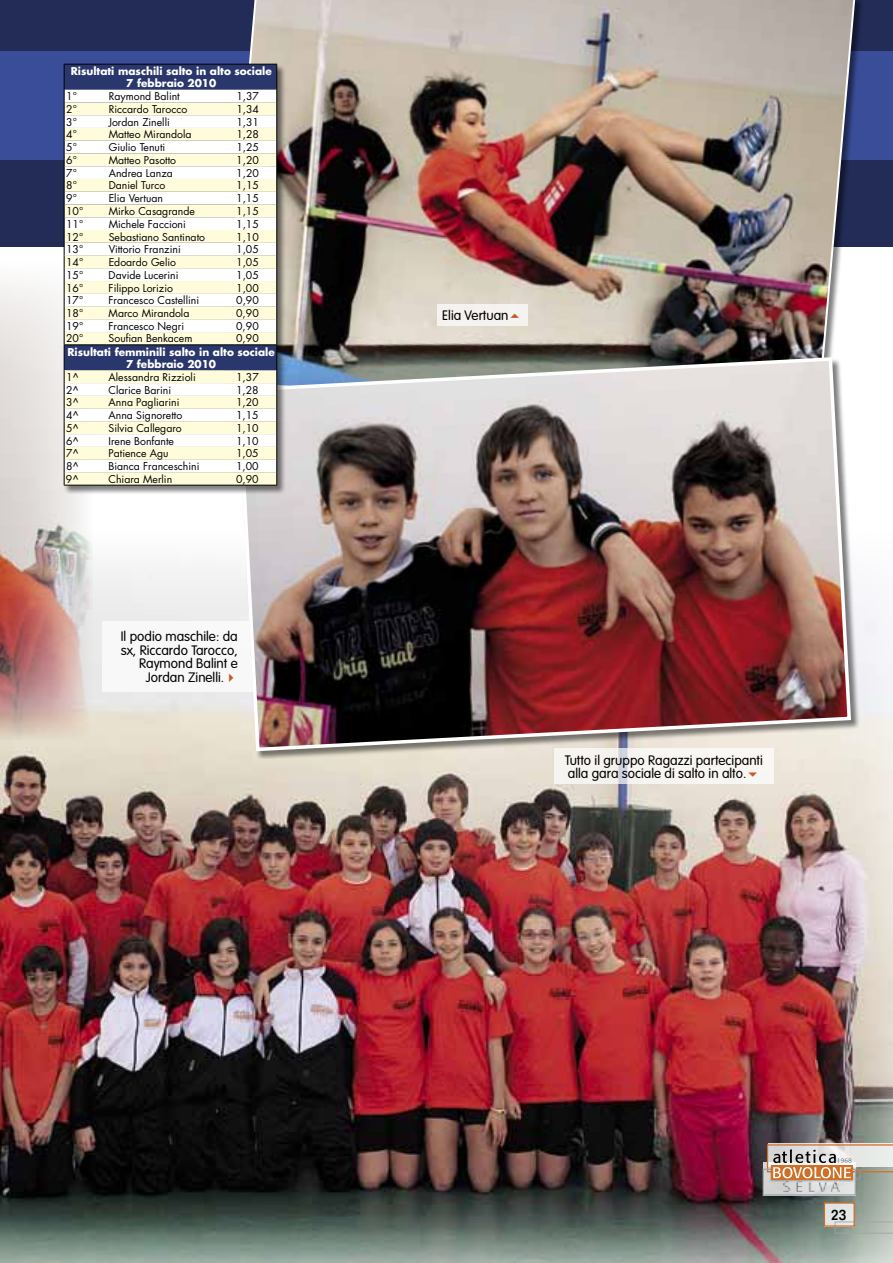
<style>
.page{position:relative;width:893px;height:1263px;background:#fff}
.page>*{position:absolute;margin:0;border:0;box-sizing:border-box;transform-origin:0 0}
.t1{font:500 15px "Folio";color:#000;scale:.9 1}
.t2{font:300 13.5px/13.5px "VAG Rounded";color:#000}
.t3{font:10.5px "Futura";color:#000}
.t4{font:700 10.5px/12px "Futura";color:#fff;text-align:center}
.s1{color:#c95727}
</style>
<div class="page">
<img style="left:0;top:565px;width:893px;height:698px">
<img style="left:0;top:284px;width:93px;height:456px">
<div style="left:102px;top:621px;width:163px;height:71px;background:#f8f8f8"></div>
<div style="left:0;top:0;width:893px;height:247px;background:#222c57"></div>
<div style="left:0;top:51px;width:893px;height:109px;background:#3a4d98"></div>
<img style="left:249px;top:0;width:607px;height:355px">
<img style="left:235px;top:355px;width:618px;height:398px">
<div style="left:63px;top:63px;width:223px;height:431px;background:#000;opacity:.5"></div>
<div style="left:65px;top:65px;width:211px;height:25px;background:#2a376c"></div>
<div style="left:65px;top:90px;width:211px;height:12px;background:#fff"></div>
<svg style="left:65px;top:102px;width:211px;height:383px;fill:#fffcdb"></svg>
<hr style="left:64px;top:485px;width:43px;height:1px;background:#000">
<hr style="left:107px;top:485px;width:127px;height:1px;background:#000">
<hr style="left:234px;top:485px;width:43px;height:1px;background:#000">
<hr style="left:64px;top:64px;width:43px;height:1px;background:#000">
<hr style="left:107px;top:64px;width:127px;height:1px;background:#000">
<hr style="left:234px;top:64px;width:43px;height:1px;background:#000">
<svg style="left:64px;top:65px;width:1px;height:420px"></svg>
<svg style="left:276px;top:65px;width:1px;height:420px"></svg>
<hr style="left:64px;top:344px;width:43px;height:1px;background:#000">
<hr style="left:107px;top:344px;width:127px;height:1px;background:#000">
<hr style="left:234px;top:344px;width:43px;height:1px;background:#000">
<div style="left:437px;top:304px;width:90px;height:21px;background:#f5f2ef"></div>
<div style="left:554px;top:748px;width:220px;height:36px;background:#f8f5f2"></div>
<svg style="left:768px;top:1143px;width:125px;height:1px"></svg>
<div style="left:763px;top:1162px;width:93px;height:33px;background:linear-gradient(to right,#cecdce,#e2e6e5)"></div>
<div style="left:824px;top:1203px;width:30px;height:23px;background:#e2e6e4"></div>
<div style="left:763px;top:1169px;width:93px;height:26px;border:1px solid #9fa4a9"></div>
<svg style="left:834px;top:1221px;width:59px;height:13px"></svg>
<div style="left:824px;top:1202px;width:31px;height:25px;border:1px solid #cf7027"></div>
<img style="left:770px;top:1178px;width:85px;height:5px">
<svg style="left:771px;top:1178px;width:81px;height:2px"></svg>
<svg style="left:767px;top:1144px;width:126px;height:34px;background:#ceb9a7"></svg>
<img style="left:784px;top:1181px;width:56px;height:10px">
<p class="t4" style="left:71px;top:65px;width:203px">Risultati maschili salto in alto sociale<br>7 febbraio 2010</p>
<p class="t3" style="left:66px;top:89px;width:12px">1°</p>
<p class="t3" style="left:109px;top:89px;width:73px">Raymond Balint</p>
<p class="t3" style="left:236px;top:89px;width:24px">1,37</p>
<p class="t3" style="left:66px;top:102px;width:12px">2°</p>
<p class="t3" style="left:109px;top:102px;width:80px">Riccardo Tarocco</p>
<p class="t3" style="left:236px;top:102px;width:24px">1,34</p>
<p class="t3" style="left:66px;top:115px;width:12px">3°</p>
<p class="t3" style="left:109px;top:115px;width:63px">Jordan Zinelli</p>
<p class="t3" style="left:236px;top:115px;width:24px">1,31</p>
<p class="t3" style="left:66px;top:127px;width:12px">4°</p>
<p class="t3" style="left:109px;top:127px;width:84px">Matteo Mirandola</p>
<p class="t3" style="left:236px;top:127px;width:24px">1,28</p>
<p class="t3" style="left:66px;top:140px;width:12px">5°</p>
<p class="t3" style="left:109px;top:140px;width:58px">Giulio Tenuti</p>
<p class="t3" style="left:236px;top:140px;width:24px">1,25</p>
<p class="t3" style="left:66px;top:153px;width:12px">6°</p>
<p class="t3" style="left:109px;top:153px;width:69px">Matteo Pasotto</p>
<p class="t3" style="left:236px;top:153px;width:24px">1,20</p>
<p class="t3" style="left:66px;top:166px;width:12px">7°</p>
<p class="t3" style="left:109px;top:166px;width:66px">Andrea Lanza</p>
<p class="t3" style="left:236px;top:166px;width:24px">1,20</p>
<p class="t3" style="left:66px;top:178px;width:12px">8°</p>
<p class="t3" style="left:109px;top:178px;width:58px">Daniel Turco</p>
<p class="t3" style="left:236px;top:178px;width:24px">1,15</p>
<p class="t3" style="left:66px;top:191px;width:12px">9°</p>
<p class="t3" style="left:109px;top:191px;width:56px">Elia Vertuan</p>
<p class="t3" style="left:236px;top:191px;width:24px">1,15</p>
<p class="t3" style="left:66px;top:204px;width:19px">10°</p>
<p class="t3" style="left:109px;top:204px;width:88px">Mirko Casagrande</p>
<p class="t3" style="left:236px;top:204px;width:24px">1,15</p>
<p class="t3" style="left:66px;top:217px;width:19px">11°</p>
<p class="t3" style="left:109px;top:217px;width:79px">Michele Faccioni</p>
<p class="t3" style="left:236px;top:217px;width:24px">1,15</p>
<p class="t3" style="left:66px;top:229px;width:19px">12°</p>
<p class="t3" style="left:109px;top:229px;width:98px">Sebastiano Santinato</p>
<p class="t3" style="left:236px;top:229px;width:24px">1,10</p>
<p class="t3" style="left:66px;top:242px;width:19px">13°</p>
<p class="t3" style="left:109px;top:242px;width:74px">Vittorio Franzini</p>
<p class="t3" style="left:236px;top:242px;width:24px">1,05</p>
<p class="t3" style="left:66px;top:255px;width:19px">14°</p>
<p class="t3" style="left:109px;top:255px;width:69px">Edoardo Gelio</p>
<p class="t3" style="left:236px;top:255px;width:24px">1,05</p>
<p class="t3" style="left:66px;top:268px;width:19px">15°</p>
<p class="t3" style="left:109px;top:268px;width:71px">Davide Lucerini</p>
<p class="t3" style="left:236px;top:268px;width:24px">1,05</p>
<p class="t3" style="left:66px;top:280px;width:19px">16°</p>
<p class="t3" style="left:109px;top:280px;width:66px">Filippo Lorizio</p>
<p class="t3" style="left:236px;top:280px;width:24px">1,00</p>
<p class="t3" style="left:66px;top:293px;width:19px">17°</p>
<p class="t3" style="left:109px;top:293px;width:92px">Francesco Castellini</p>
<p class="t3" style="left:236px;top:293px;width:24px">0,90</p>
<p class="t3" style="left:66px;top:306px;width:19px">18°</p>
<p class="t3" style="left:109px;top:306px;width:82px">Marco Mirandola</p>
<p class="t3" style="left:236px;top:306px;width:24px">0,90</p>
<p class="t3" style="left:66px;top:319px;width:19px">19°</p>
<p class="t3" style="left:109px;top:319px;width:77px">Francesco Negri</p>
<p class="t3" style="left:236px;top:319px;width:24px">0,90</p>
<p class="t3" style="left:66px;top:331px;width:19px">20°</p>
<p class="t3" style="left:109px;top:331px;width:85px">Soufian Benkacem</p>
<p class="t3" style="left:236px;top:331px;width:24px">0,90</p>
<p class="t4" style="left:67px;top:346px;width:209px">Risultati femminili salto in alto sociale<br>7 febbraio 2010</p>
<p class="t3" style="left:66px;top:370px;width:14px">1^</p>
<p class="t3" style="left:109px;top:370px;width:89px">Alessandra Rizzioli</p>
<p class="t3" style="left:236px;top:370px;width:24px">1,37</p>
<p class="t3" style="left:66px;top:382px;width:14px">2^</p>
<p class="t3" style="left:109px;top:382px;width:64px">Clarice Barini</p>
<p class="t3" style="left:236px;top:382px;width:24px">1,28</p>
<p class="t3" style="left:66px;top:395px;width:14px">3^</p>
<p class="t3" style="left:109px;top:395px;width:72px">Anna Pagliarini</p>
<p class="t3" style="left:236px;top:395px;width:24px">1,20</p>
<p class="t3" style="left:66px;top:408px;width:14px">4^</p>
<p class="t3" style="left:109px;top:408px;width:75px">Anna Signoretto</p>
<p class="t3" style="left:236px;top:408px;width:24px">1,15</p>
<p class="t3" style="left:66px;top:421px;width:14px">5^</p>
<p class="t3" style="left:109px;top:421px;width:75px">Silvia Callegaro</p>
<p class="t3" style="left:236px;top:421px;width:24px">1,10</p>
<p class="t3" style="left:66px;top:434px;width:14px">6^</p>
<p class="t3" style="left:109px;top:434px;width:67px">Irene Bonfante</p>
<p class="t3" style="left:236px;top:434px;width:24px">1,10</p>
<p class="t3" style="left:66px;top:446px;width:14px">7^</p>
<p class="t3" style="left:109px;top:446px;width:62px">Patience Agu</p>
<p class="t3" style="left:236px;top:446px;width:24px">1,05</p>
<p class="t3" style="left:66px;top:459px;width:14px">8^</p>
<p class="t3" style="left:109px;top:459px;width:92px">Bianca Franceschini</p>
<p class="t3" style="left:236px;top:459px;width:24px">1,00</p>
<p class="t3" style="left:66px;top:472px;width:14px">9^</p>
<p class="t3" style="left:109px;top:472px;width:65px">Chiara Merlin</p>
<p class="t3" style="left:236px;top:472px;width:24px">0,90</p>
<p class="t2" style="left:121px;top:630px;width:119px;text-align:right">Il podio maschile: da sx, Riccardo Tarocco,<br>Raymond Balint e<br>Jordan Zinelli.<span class="s1">✔</span></p>
<p class="t2" style="left:442px;top:309px;width:68px">Elia Vertuan</p>
<p class="t2" style="left:565px;top:753px;width:199px">Tutto il gruppo Ragazzi partecipanti alla gara sociale di salto in alto.</p>
<h1 class="t1" style="left:831px;top:1205px;width:18px">23</h1>
</div>
